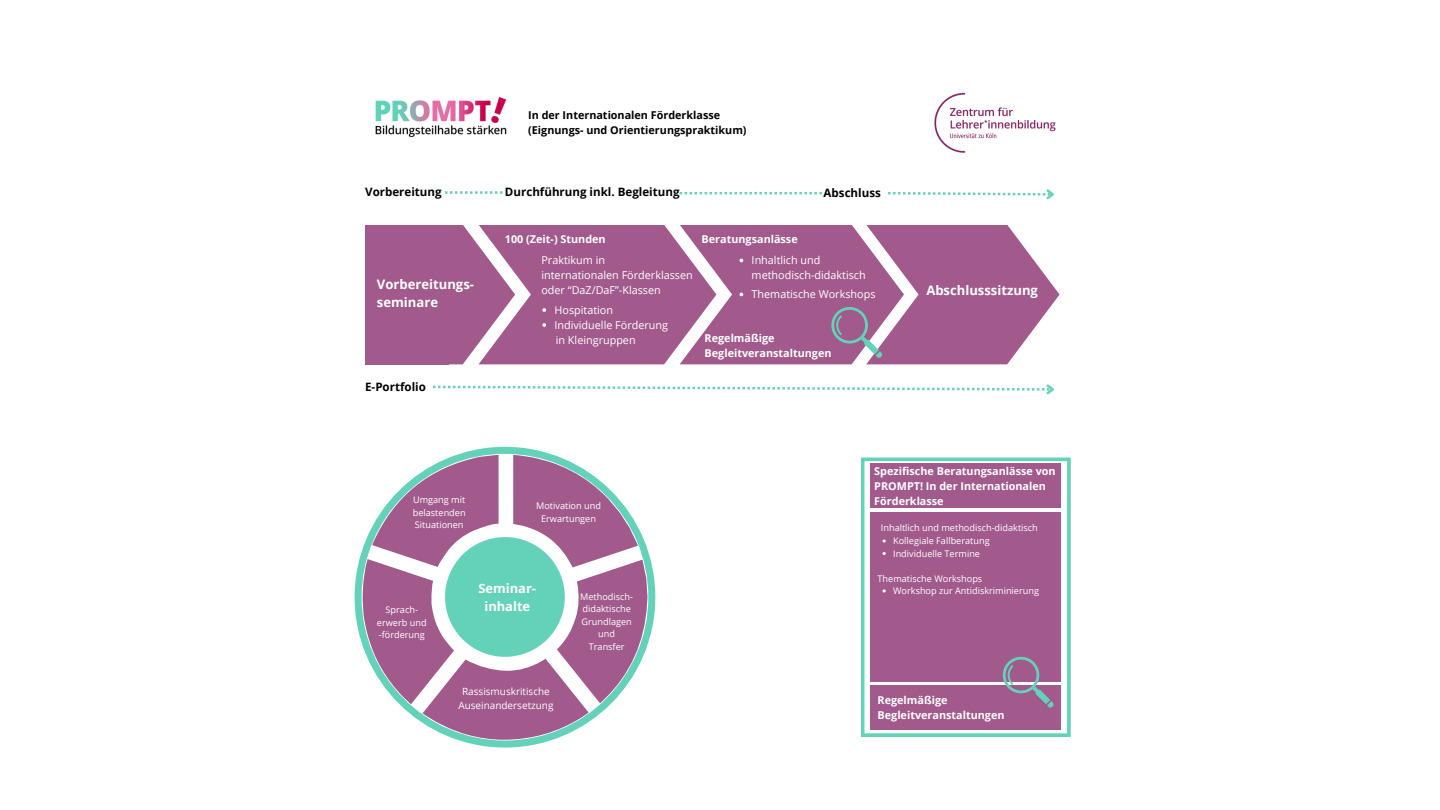
<style>
.page{position:relative;width:1440px;height:810px;background:#fff}
.page>*{position:absolute;margin:0;border:0;box-sizing:border-box;transform-origin:0 0}
.t1{font:700 13.1px/18.1px "Open Sans";color:#fff}
.t2{font:700 12.9px "Open Sans";color:#fff}
.t3{font:700 11.6px "Open Sans";color:#000}
.t4{font:700 10.8px/15px "Open Sans";color:#fff}
.t5{font:10.8px/15px "Open Sans";color:#fff}
.t6{font:700 10.8px/15px "Open Sans";color:#000}
.t7{font:10px "Open Sans";color:#fff}
.t8{font:9.1px "Open Sans";color:#fff}
.s1{color:#fff}
.s2{font-weight:400;color:#fff}
</style>
<div class="page">
<svg style="left:433px;top:384px;width:621px;height:11px"></svg>
<svg style="left:888px;top:189px;width:166px;height:11px"></svg>
<svg style="left:680px;top:192px;width:142px;height:2px"></svg>
<svg style="left:445px;top:191px;width:57px;height:3px"></svg>
<svg style="left:861px;top:458px;width:210px;height:279px"></svg>
<div style="left:870px;top:512px;width:191px;height:170px;background:#a15a8b"></div>
<div style="left:870px;top:464px;width:191px;height:44px;background:#a15a8b"></div>
<div style="left:870px;top:686px;width:191px;height:44px;background:#a15a8b"></div>
<svg style="left:1003px;top:656px;width:51px;height:52px"></svg>
<svg style="left:357px;top:449px;width:296px;height:297px;fill:#a15a8b"></svg>
<img style="left:375px;top:97px;width:132px;height:40px">
<div style="left:365px;top:225px;width:84px;height:139px;background:#a15a8b"></div>
<img style="left:934px;top:92px;width:122px;height:61px">
<div style="left:445px;top:537px;width:120px;height:120px;background:#64d2b9;border-radius:50%"></div>
<svg style="left:449px;top:225px;width:610px;height:139px;background:#ab6d98"></svg>
<p class="t3" style="left:365px;top:184px;width:85px">Vorbereitung<span class="s1">o</span></p>
<p class="t1" style="left:377px;top:275px;width:99px">Vorbereitungs&shy;seminare</p>
<p class="t3" style="left:365px;top:379px;width:69px">E-Portfolio<span class="s2">o</span></p>
<p class="t6" style="left:528px;top:107px;width:220px">In der Internationalen Förderklasse (Eignungs- und Orientierungspraktikum)</p>
<p class="t3" style="left:505px;top:184px;width:176px">Durchführung inkl. Begleitung</p>
<p class="t3" style="left:824px;top:185px;width:66px">Abschluss<span class="s1">o</span></p>
<p class="t4" style="left:505px;top:232px;width:102px">100 (Zeit-) Stunden</p>
<h3 class="t4" style="left:702px;top:232px;width:98px">Beratungsanlässe</h3>
<h2 class="t5" style="left:541px;top:252px;width:153px">Praktikum in<br>internationalen Förderklassen oder “DaZ/DaF”-Klassen</h2>
<p class="t5" style="left:555px;top:302px;width:60px">Hospitation</p>
<p class="t5" style="left:555px;top:317px;width:115px">Individuelle Förderung</p>
<p class="t5" style="left:556px;top:332px;width:81px">in Kleingruppen</p>
<h2 class="t5" style="left:752px;top:252px;width:116px">Inhaltlich und methodisch-didaktisch</h2>
<h2 class="t5" style="left:752px;top:286px;width:125px">Thematische Workshops</h2>
<p class="t1" style="left:926px;top:281px;width:113px">Abschlusssitzung</p>
<p class="t4" style="left:705px;top:330px;width:128px">Regelmäßige<br>Begleitveranstaltungen</p>
<h2 class="t8" style="left:413px;top:493px;width:54px">Umgang mit</h2>
<h2 class="t8" style="left:413px;top:506px;width:54px">belastenden</h2>
<h1 class="t8" style="left:415px;top:518px;width:50px">Situationen</h1>
<p class="t8" style="left:536px;top:500px;width:66px">Motivation und</p>
<p class="t8" style="left:541px;top:512px;width:56px">Erwartungen</p>
<h3 class="t2" style="left:479px;top:579px;width:59px">Seminar-</h3>
<h1 class="t8" style="left:386px;top:603px;width:34px">Sprach-</h1>
<h3 class="t2" style="left:484px;top:597px;width:47px">inhalte</h3>
<h3 class="t8" style="left:377px;top:616px;width:51px">erwerb und</h3>
<h2 class="t8" style="left:379px;top:628px;width:47px">-förderung</h2>
<p class="t7" style="left:462px;top:685px;width:89px">Rassismuskritische</p>
<p class="t7" style="left:458px;top:698px;width:97px">Auseinandersetzung</p>
<p class="t8" style="left:580px;top:590px;width:54px">Methodisch-</p>
<p class="t8" style="left:583px;top:602px;width:50px">didaktische</p>
<p class="t8" style="left:582px;top:615px;width:52px">Grundlagen</p>
<p class="t8" style="left:598px;top:627px;width:18px">und</p>
<p class="t8" style="left:589px;top:640px;width:37px">Transfer</p>
<p class="t4" style="left:874px;top:464px;width:183px">Spezifische Beratungsanlässe von<br>PROMPT! In der Internationalen<br>Förderklasse</p>
<p class="t8" style="left:881px;top:521px;width:159px">Inhaltlich und methodisch-didaktisch</p>
<p class="t8" style="left:893px;top:535px;width:98px">Kollegiale Fallberatung</p>
<p class="t8" style="left:893px;top:547px;width:88px">Individuelle Termine</p>
<h3 class="t8" style="left:878px;top:572px;width:106px">Thematische Workshops</h3>
<p class="t8" style="left:893px;top:585px;width:147px">Workshop zur Antidiskriminierung</p>
<h2 class="t4" style="left:878px;top:693px;width:128px">Regelmäßige<br>Begleitveranstaltungen</h2>
</div>
